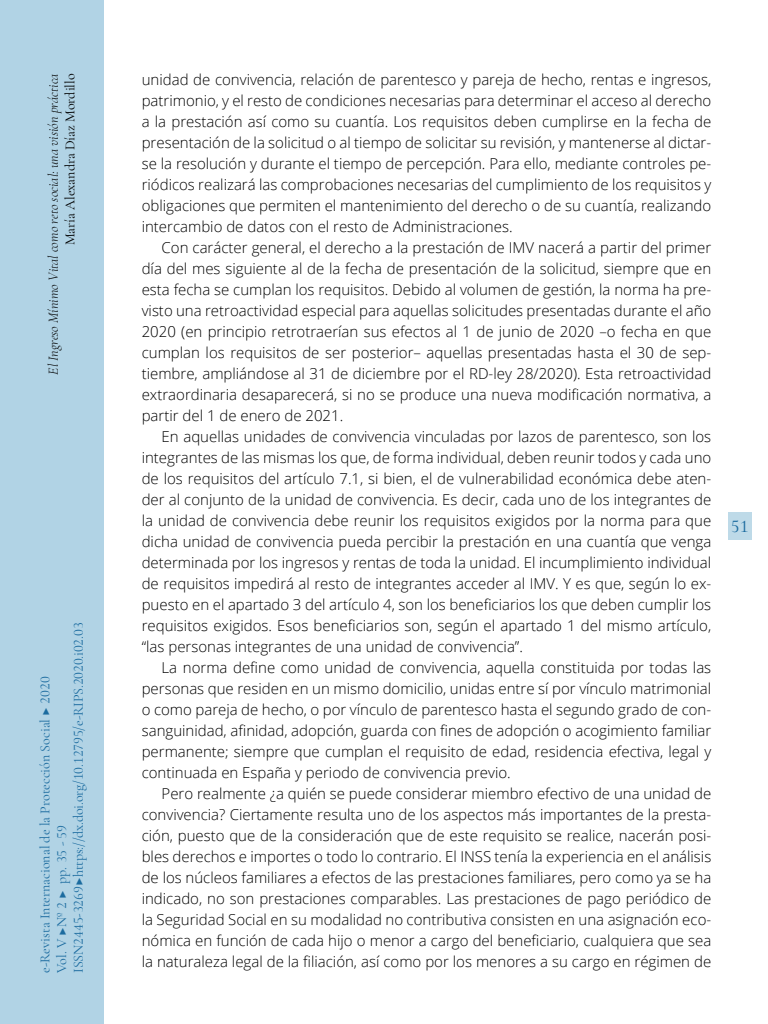
<style>
.page{position:relative;width:768px;height:1024px;background:#fff}
.page>*{position:absolute;margin:0;border:0;box-sizing:border-box;transform-origin:0 0}
.t1{font:500 18px "Cormorant Garamond";color:#1b6b9f}
._00_bsc{font:300 15px/21px "Open Sans";color:#000;text-align:justify}
._00_bsc_Sin{font:300 15px/21px "Open Sans";color:#000;text-align:justify}
.t2{font:14px/16.8px "Cormorant Garamond";color:#1b6b9f}
.t3{font:italic 300 14px "Cormorant Garamond";color:#000}
.t4{font:14px "Cormorant Garamond";color:#000}
</style>
<div class="page">
<div style="left:0;top:0;width:103px;height:1024px;background:#b1d3e5"></div>
<div style="left:728px;top:512px;width:23px;height:28px;background:#bedae8"></div>
<p class="t3" style="left:45px;top:375px;width:302px;rotate:-90deg">El Ingreso Mínimo Vital como reto social: una visión práctica</p>
<p class="t4" style="left:62px;top:245px;width:173px;rotate:-90deg">María Alexandra Díaz Mordillo</p>
<p class="t2" style="left:36px;top:973px;width:352px;rotate:-90deg">e-Revista Internacional de la Protección Social ▶ 2020<br>Vol. V ▶Nº 2 ▶ pp. 35 - 59<br>ISSN 2445-3269 ▶ https://dx.doi.org/10.12795/e-RIPS.2020.i02.03</p>
<p class="_00_bsc_Sin" style="left:142px;top:69px;width:571px">unidad de convivencia, relación de parentesco y pareja de hecho, rentas e ingresos, patrimonio, y el resto de condiciones necesarias para determinar el acceso al derecho a la prestación así como su cuantía. Los requisitos deben cumplirse en la fecha de presentación de la solicitud o al tiempo de solicitar su revisión, y mantenerse al dictar&shy;se la resolución y durante el tiempo de percepción. Para ello, mediante controles pe&shy;riódicos realizará las comprobaciones necesarias del cumplimiento de los requisitos y obligaciones que permiten el mantenimiento del derecho o de su cuantía, realizando intercambio de datos con el resto de Administraciones.</p>
<p class="_00_bsc" style="left:142px;top:237px;width:571px;text-indent:20px">Con carácter general, el derecho a la prestación de IMV nacerá a partir del primer día del mes siguiente al de la fecha de presentación de la solicitud, siempre que en esta fecha se cumplan los requisitos. Debido al volumen de gestión, la norma ha pre&shy;visto una retroactividad especial para aquellas solicitudes presentadas durante el año 2020 (en principio retrotraerían sus efectos al 1 de junio de 2020 –o fecha en que cumplan los requisitos de ser posterior– aquellas presentadas hasta el 30 de sep&shy;tiembre, ampliándose al 31 de diciembre por el RD-ley 28/2020). Esta retroactividad extraordinaria desaparecerá, si no se produce una nueva modificación normativa, a partir del 1 de enero de 2021.</p>
<p class="_00_bsc" style="left:142px;top:426px;width:571px;text-indent:20px">En aquellas unidades de convivencia vinculadas por lazos de parentesco, son los integrantes de las mismas los que, de forma individual, deben reunir todos y cada uno de los requisitos del artículo 7.1, si bien, el de vulnerabilidad económica debe aten&shy;der al conjunto de la unidad de convivencia. Es decir, cada uno de los integrantes de la unidad de convivencia debe reunir los requisitos exigidos por la norma para que dicha unidad de convivencia pueda percibir la prestación en una cuantía que venga determinada por los ingresos y rentas de toda la unidad. El incumplimiento individual de requisitos impedirá al resto de integrantes acceder al IMV. Y es que, según lo ex&shy;puesto en el apartado 3 del artículo 4, son los beneficiarios los que deben cumplir los requisitos exigidos. Esos beneficiarios son, según el apartado 1 del mismo artículo, “las personas integrantes de una unidad de convivencia”.</p>
<p class="_00_bsc" style="left:142px;top:657px;width:571px;text-indent:20px">La norma define como unidad de convivencia, aquella constituida por todas las personas que residen en un mismo domicilio, unidas entre sí por vínculo matrimonial o como pareja de hecho, o por vínculo de parentesco hasta el segundo grado de con&shy;sanguinidad, afinidad, adopción, guarda con fines de adopción o acogimiento familiar permanente; siempre que cumplan el requisito de edad, residencia efectiva, legal y continuada en España y periodo de convivencia previo.</p>
<p class="_00_bsc" style="left:142px;top:783px;width:571px;text-indent:20px">Pero realmente ¿a quién se puede considerar miembro efectivo de una unidad de convivencia? Ciertamente resulta uno de los aspectos más importantes de la presta&shy;ción, puesto que de la consideración que de este requisito se realice, nacerán posi&shy;bles derechos e importes o todo lo contrario. El INSS tenía la experiencia en el análisis de los núcleos familiares a efectos de las prestaciones familiares, pero como ya se ha indicado, no son prestaciones comparables. Las prestaciones de pago periódico de la Seguridad Social en su modalidad no contributiva consisten en una asignación eco&shy;nómica en función de cada hijo o menor a cargo del beneficiario, cualquiera que sea la naturaleza legal de la filiación, así como por los menores a su cargo en régimen de</p>
<p class="t1" style="left:731px;top:515px;width:19px">51</p>
</div>
